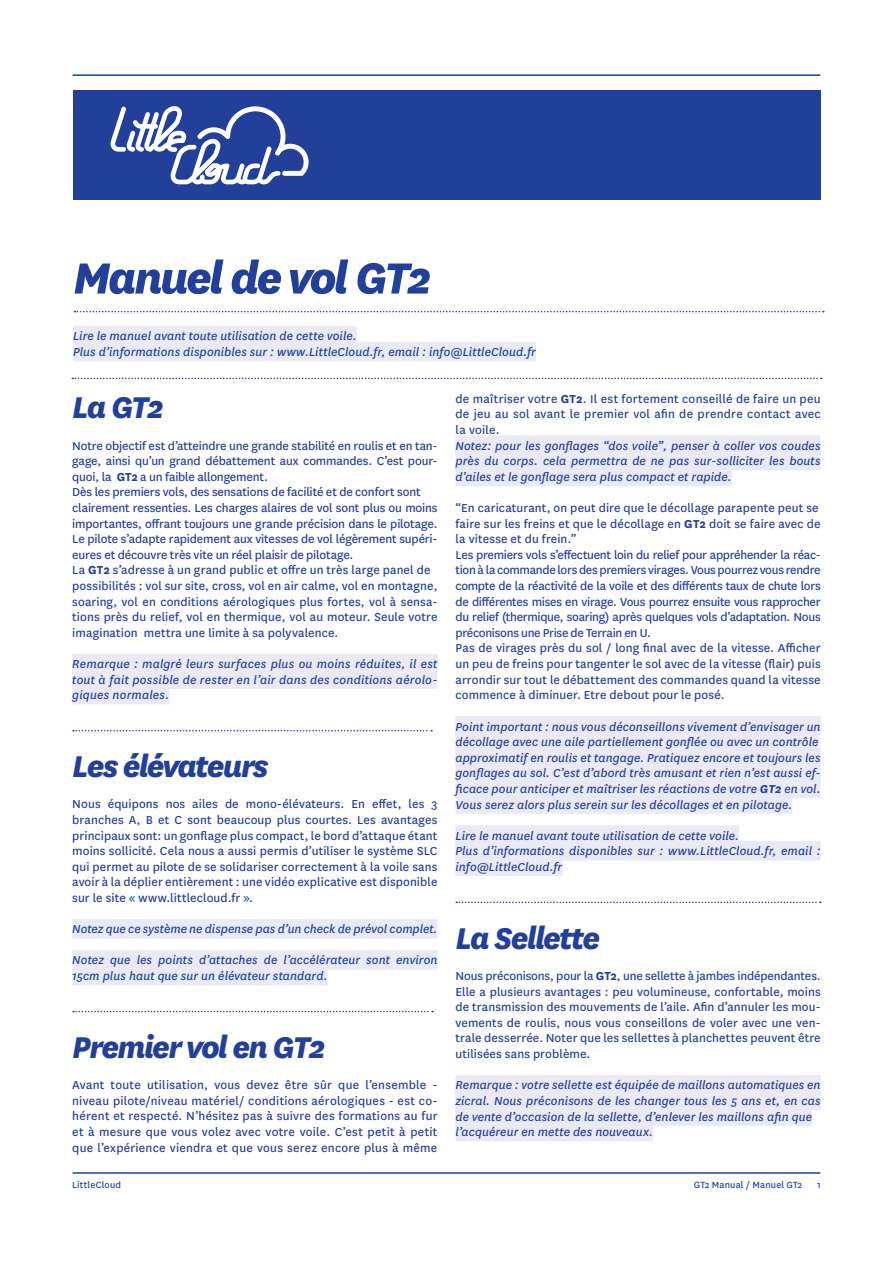
<style>
.page{position:relative;width:893px;height:1263px;background:#fff}
.page>*{position:absolute;margin:0;border:0;box-sizing:border-box;transform-origin:0 0}
.t1{font:italic 800 51px "National";letter-spacing:-.06em;color:#223f99}
.t2{font:italic 800 35.1px "National";letter-spacing:-.055em;color:#223f99}
.t3{font:13.5px/15.6px "National";color:#223f99;text-align:justify}
.t4{font:italic 13.5px/15.6px "National";letter-spacing:.005em;color:#223f99}
.t5{font:10.5px "National";letter-spacing:.015em;color:#223f99}
.s1{font-weight:700}
</style>
<div class="page">
<div style="left:72px;top:654px;width:365px;height:19px;background:#e9eaf3"></div>
<div style="left:72px;top:669px;width:365px;height:20px;background:#e9eaf3"></div>
<div style="left:72px;top:685px;width:97px;height:19px;background:#e9eaf3"></div>
<div style="left:72px;top:919px;width:365px;height:19px;background:#e9eaf3"></div>
<div style="left:72px;top:950px;width:365px;height:20px;background:#e9eaf3"></div>
<div style="left:72px;top:966px;width:256px;height:19px;background:#e9eaf3"></div>
<svg style="left:73px;top:730px;width:359px;height:1px"></svg>
<svg style="left:73px;top:1011px;width:360px;height:1px"></svg>
<div style="left:455px;top:435px;width:366px;height:20px;background:#e9eaf3"></div>
<div style="left:455px;top:451px;width:366px;height:19px;background:#e9eaf3"></div>
<div style="left:455px;top:466px;width:277px;height:20px;background:#e9eaf3"></div>
<div style="left:455px;top:716px;width:366px;height:20px;background:#e9eaf3"></div>
<div style="left:455px;top:732px;width:363px;height:19px;background:#e9eaf3"></div>
<div style="left:455px;top:747px;width:366px;height:20px;background:#e9eaf3"></div>
<div style="left:455px;top:763px;width:366px;height:19px;background:#e9eaf3"></div>
<div style="left:455px;top:778px;width:366px;height:20px;background:#e9eaf3"></div>
<div style="left:455px;top:794px;width:337px;height:20px;background:#e9eaf3"></div>
<div style="left:455px;top:825px;width:284px;height:20px;background:#e9eaf3"></div>
<div style="left:455px;top:841px;width:366px;height:19px;background:#e9eaf3"></div>
<div style="left:455px;top:856px;width:107px;height:20px;background:#e9eaf3"></div>
<div style="left:455px;top:1075px;width:366px;height:19px;background:#e9eaf3"></div>
<div style="left:455px;top:1090px;width:366px;height:20px;background:#e9eaf3"></div>
<div style="left:455px;top:1106px;width:357px;height:20px;background:#e9eaf3"></div>
<div style="left:455px;top:1122px;width:198px;height:19px;background:#e9eaf3"></div>
<svg style="left:456px;top:901px;width:365px;height:2px"></svg>
<div style="left:73px;top:91px;width:748px;height:109px;background:#223f99"></div>
<svg style="left:111px;top:106px;width:198px;height:78px"></svg>
<div style="left:73px;top:326px;width:284px;height:20px;background:#e9eaf3"></div>
<div style="left:73px;top:342px;width:463px;height:19px;background:#e9eaf3"></div>
<svg style="left:72px;top:378px;width:750px;height:1px"></svg>
<svg style="left:74px;top:311px;width:750px;height:1px"></svg>
<hr style="left:73px;top:1172px;width:747px;height:2px;background:#223f99">
<hr style="left:73px;top:74px;width:747px;height:2px;background:#223f99">
<h1 class="t1" style="left:73px;top:242px;width:360px">Manuel de vol GT2</h1>
<p class="t4" style="left:73px;top:328px;width:464px">Lire le manuel avant toute utilisation de cette voile.<br>Plus d’informations disponibles sur : www.LittleCloud.fr, email : info@LittleCloud.fr</p>
<h2 class="t2" style="left:72px;top:383px;width:93px">La GT2</h2>
<p class="t3" style="left:72px;top:437px;width:367px;text-align:left">Notre objectif est d’atteindre une grande stabilité en roulis et en tan&shy;gage, ainsi qu’un grand débattement aux commandes. C’est pour&shy;quoi, la <span class="s1">GT2</span> a un faible allongement.<br>Dès les premiers vols, des sensations de facilité et de confort sont clairement ressenties. Les charges alaires de vol sont plus ou moins importantes, offrant toujours une grande précision dans le pilotage.<br>Le pilote s’adapte rapidement aux vitesses de vol légèrement supéri&shy;eures et découvre très vite un réel plaisir de pilotage.<br>La <span class="s1">GT2</span> s’adresse à un grand public et offre un très large panel de possibilités : vol sur site, cross, vol en air calme, vol en montagne, soaring, vol en conditions aérologiques plus fortes, vol à sensa&shy;tions près du relief, vol en thermique, vol au moteur. Seule votre imagination mettra une limite à sa polyvalence.</p>
<p class="t4" style="left:72px;top:656px;width:367px;text-align:justify">Remarque : malgré leurs surfaces plus ou moins réduites, il est tout à fait possible de rester en l’air dans des conditions aérolo&shy;giques normales.</p>
<h2 class="t2" style="left:72px;top:742px;width:198px">Les élévateurs</h2>
<p class="t3" style="left:72px;top:796px;width:367px">Nous équipons nos ailes de mono-élévateurs. En effet, les 3 branches A, B et C sont beaucoup plus courtes. Les avantages principaux sont: un gonflage plus compact, le bord d’attaque étant moins sollicité. Cela nous a aussi permis d’utiliser le système SLC qui permet au pilote de se solidariser correctement à la voile sans avoir à la déplier entièrement : une vidéo explicative est disponible sur le site « www.littlecloud.fr ».</p>
<p class="t4" style="left:72px;top:921px;width:367px">Notez que ce système ne dispense pas d’un check de prévol complet.</p>
<p class="t4" style="left:72px;top:952px;width:367px">Notez que les points d’attaches de l’accélérateur sont environ<br>15cm plus haut que sur un élévateur standard.</p>
<h2 class="t2" style="left:72px;top:1022px;width:255px">Premier vol en GT2</h2>
<p class="t3" style="left:72px;top:1077px;width:367px">Avant toute utilisation, vous devez être sûr que l’ensemble - niveau pilote/niveau matériel/ conditions aérologiques - est co&shy;hérent et respecté. N’hésitez pas à suivre des formations au fur et à mesure que vous volez avec votre voile. C’est petit à petit que l’expérience viendra et que vous serez encore plus à même</p>
<p class="t3" style="left:455px;top:390px;width:367px">de maîtriser votre <span class="s1">GT2</span>. Il est fortement conseillé de faire un peu de jeu au sol avant le premier vol afin de prendre contact avec la voile.</p>
<p class="t4" style="left:455px;top:437px;width:367px;text-align:justify">Notez: pour les gonflages “dos voile”, penser à coller vos coudes près du corps. cela permettra de ne pas sur-solliciter les bouts d’ailes et le gonflage sera plus compact et rapide.</p>
<p class="t3" style="left:455px;top:499px;width:367px;text-align:left">“En caricaturant, on peut dire que le décollage parapente peut se faire sur les freins et que le décollage en <span class="s1">GT2</span> doit se faire avec de la vitesse et du frein.”<br>Les premiers vols s’effectuent loin du relief pour appréhender la réac&shy;tion à la commande lors des premiers virages. Vous pourrez vous rendre compte de la réactivité de la voile et des différents taux de chute lors de différentes mises en virage. Vous pourrez ensuite vous rapprocher du relief (thermique, soaring) après quelques vols d’adaptation. Nous préconisons une Prise de Terrain en U.<br>Pas de virages près du sol / long final avec de la vitesse. Afficher un peu de freins pour tangenter le sol avec de la vitesse (flair) puis arrondir sur tout le débattement des commandes quand la vitesse commence à diminuer. Etre debout pour le posé.</p>
<p class="t4" style="left:455px;top:718px;width:367px">Point important : nous vous déconseillons vivement d’envisager un décollage avec une aile partiellement gonflée ou avec un contrôle approximatif en roulis et tangage. Pratiquez encore et toujours les gonflages au sol. C’est d’abord très amusant et rien n’est aussi ef&shy;ficace pour anticiper et maîtriser les réactions de votre <span class="s1">GT2</span> en vol.<br>Vous serez alors plus serein sur les décollages et en pilotage.</p>
<p class="t4" style="left:455px;top:827px;width:367px">Lire le manuel avant toute utilisation de cette voile.<br>Plus d’informations disponibles sur : www.LittleCloud.fr, email : info@LittleCloud.fr</p>
<h2 class="t2" style="left:455px;top:913px;width:146px">La Sellette</h2>
<p class="t3" style="left:455px;top:967px;width:367px">Nous préconisons, pour la <span class="s1">GT2</span>, une sellette à jambes indépendantes.<br>Elle a plusieurs avantages : peu volumineuse, confortable, moins de transmission des mouvements de l’aile. Afin d’annuler les mou&shy;vements de roulis, nous vous conseillons de voler avec une ven&shy;trale desserrée. Noter que les sellettes à planchettes peuvent être utilisées sans problème.</p>
<p class="t4" style="left:455px;top:1077px;width:367px">Remarque : votre sellette est équipée de maillons automatiques en zicral. Nous préconisons de les changer tous les 5 ans et, en cas de vente d’occasion de la sellette, d’enlever les maillons afin que l’acquéreur en mette des nouveaux.</p>
<p class="t5" style="left:72px;top:1178px;width:50px">LittleCloud</p>
<p class="t5" style="left:694px;top:1178px;width:110px">GT2 Manual / Manuel GT2</p>
<p class="t5" style="left:817px;top:1178px;width:5px">1</p>
</div>
